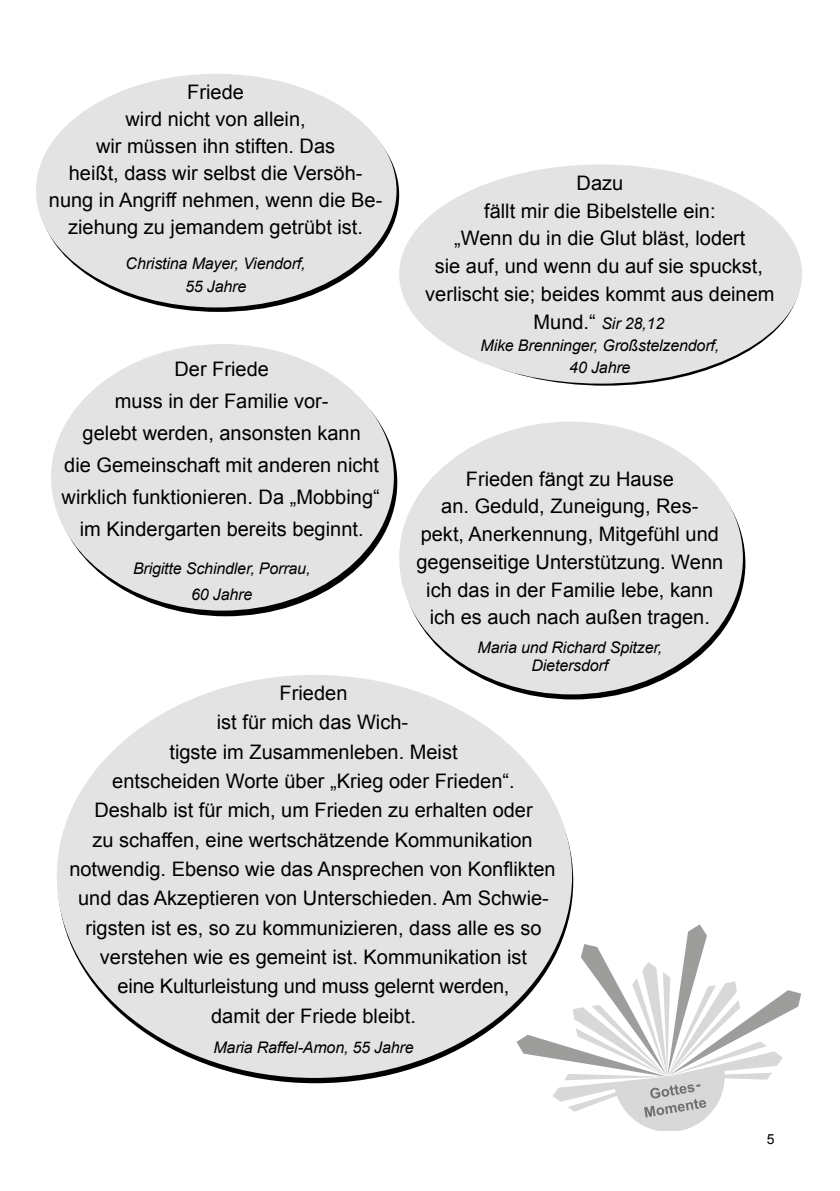
<style>
.page{position:relative;width:840px;height:1191px;background:#fff}
.page>*{position:absolute;margin:0;border:0;box-sizing:border-box;transform-origin:0 0}
.t1{font:20px/29.4px "Arial";color:#000;text-align:center}
.t2{font:italic 16px/23px "Arial";letter-spacing:-.01em;color:#000;text-align:center}
.t3{font:14px "Arial";color:#000}
.s1{font-style:normal;font-size:20px}
</style>
<div class="page">
<svg style="left:39px;top:78px;width:360px;height:234px;background:#1f1f1f"></svg>
<div style="left:36px;top:74px;width:360px;height:233px;background:#e3e3e3;border-radius:50%"></div>
<div style="left:399px;top:164px;width:402px;height:219px;background:#e3e3e3;border-radius:50%"></div>
<svg style="left:54px;top:348px;width:343px;height:268px;background:#212121"></svg>
<div style="left:51px;top:344px;width:342px;height:266px;background:#e3e3e3;border-radius:50%"></div>
<div style="left:57px;top:675px;width:514px;height:403px;background:#e3e3e3;border-radius:50%"></div>
<svg style="left:401px;top:426px;width:344px;height:273px;background:#212121"></svg>
<div style="left:399px;top:421px;width:343px;height:273px;background:#e3e3e3;border-radius:50%"></div>
<svg style="left:516px;top:924px;width:284px;height:206px"></svg>
<p class="t1" style="left:49px;top:78px;width:335px;line-height:27px">Friede<br>wird nicht von allein,<br>wir müssen ihn stiften. Das<br>heißt, dass wir selbst die Versöh&shy;nung in Angriff nehmen, wenn die Be&shy;ziehung zu jemandem getrübt ist.</p>
<p class="t2" style="left:126px;top:252px;width:181px">Christina Mayer, Viendorf,<br>55 Jahre</p>
<p class="t1" style="left:425px;top:168px;width:350px;line-height:28px">Dazu<br>fällt mir die Bibelstelle ein:<br>„Wenn du in die Glut bläst, lodert<br>sie auf, und wenn du auf sie spuckst, verlischt sie; beides kommt aus deinem</p>
<p class="t2" style="left:480px;top:313px;width:240px;line-height:22px"><span class="s1">Mund.“</span> Sir 28,12<br>Mike Brenninger, Großstelzendorf,</p>
<p class="t1" style="left:174px;top:354px;width:96px">Der Friede</p>
<p class="t2" style="left:569px;top:356px;width:63px">40 Jahre</p>
<p class="t1" style="left:62px;top:385px;width:319px;line-height:32px">muss in der Familie vor-<br>gelebt werden, ansonsten kann<br>die Gemeinschaft mit anderen nicht wirklich funktionieren. Da „Mobbing“ im Kindergarten bereits beginnt.</p>
<p class="t2" style="left:133px;top:555px;width:179px;line-height:26.2px">Brigitte Schindler, Porrau,<br>60 Jahre</p>
<p class="t1" style="left:416px;top:464px;width:308px;line-height:27.8px">Frieden fängt zu Hause<br>an. Geduld, Zuneigung, Res-<br>pekt, Anerkennung, Mitgefühl und gegenseitige Unterstützung. Wenn ich das in der Familie lebe, kann ich es auch nach außen tragen.</p>
<p class="t2" style="left:477px;top:639px;width:186px;line-height:17.8px">Maria und Richard Spitzer,<br>Dietersdorf</p>
<p class="t1" style="left:69px;top:678px;width:487px">Frieden<br>ist für mich das Wich-<br>tigste im Zusammenleben. Meist<br>entscheiden Worte über „Krieg oder Frieden“.<br>Deshalb ist für mich, um Frieden zu erhalten oder<br>zu schaffen, eine wertschätzende Kommunikation notwendig. Ebenso wie das Ansprechen von Konflikten und das Akzeptieren von Unterschieden. Am Schwie&shy;rigsten ist es, so zu kommunizieren, dass alle es so verstehen wie es gemeint ist. Kommunikation ist<br>eine Kulturleistung und muss gelernt werden,<br>damit der Friede bleibt.</p>
<p class="t2" style="left:213px;top:1036px;width:201px">Maria Raffel-Amon, 55 Jahre</p>
<p class="t3" style="left:766px;top:1129px;width:9px">5</p>
</div>
